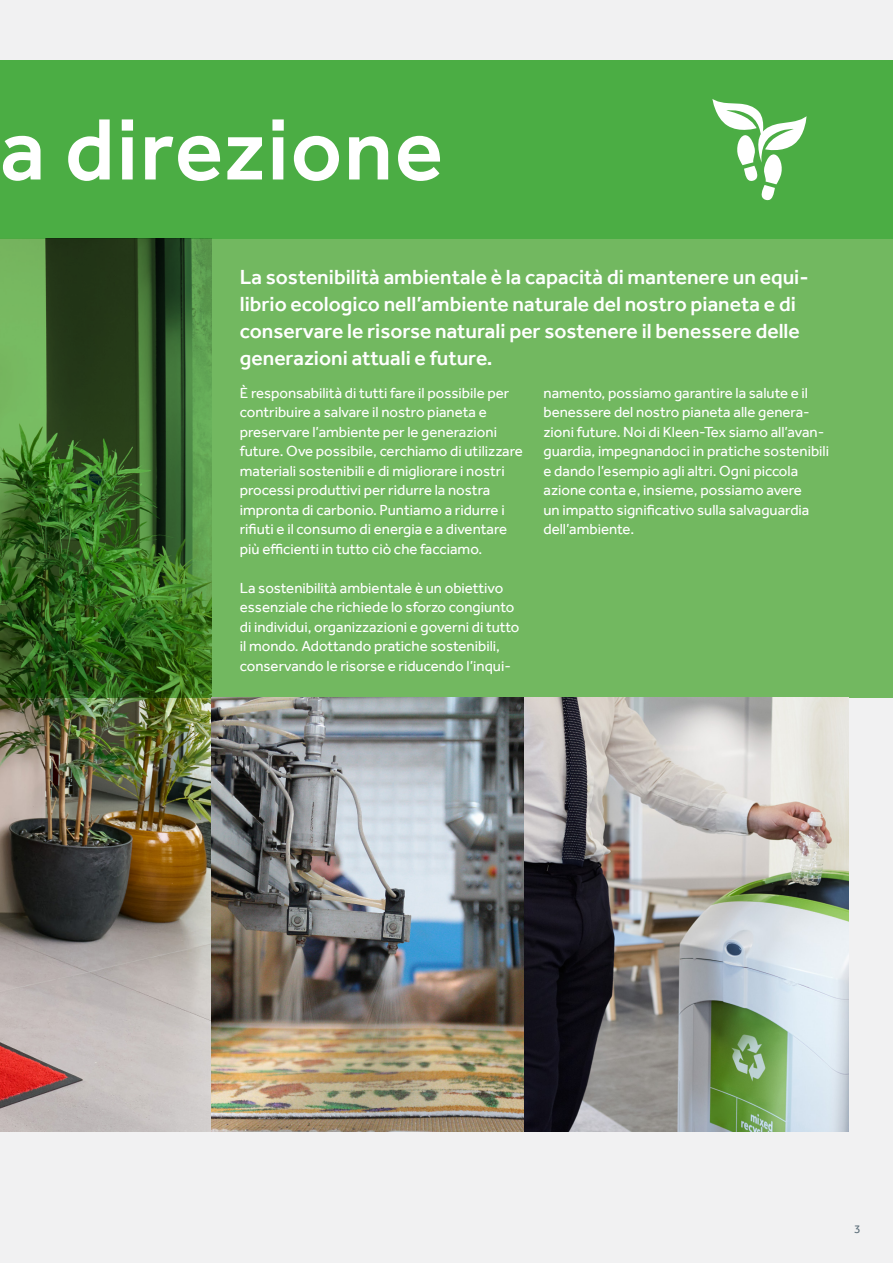
<style>
.page{position:relative;width:893px;height:1263px;background:#f1f1f2}
.page>*{position:absolute;margin:0;border:0;box-sizing:border-box;transform-origin:0 0}
.t1{font:500 90px "Effra";letter-spacing:.02em;color:#fff}
.t2{font:500 21px/27px "Effra";color:#fff}
.t3{font:15px/19.5px "Effra";color:#fff}
.t4{font:12px "Effra";color:#5d6f7a}
</style>
<div class="page">
<img style="left:0;top:697px;width:212px;height:435px">
<div style="left:0;top:60px;width:893px;height:179px;background:#4bad44"></div>
<svg style="left:0;top:239px;width:893px;height:458px;background:#64a453"></svg>
<img style="left:212px;top:697px;width:636px;height:435px">
<svg style="left:712px;top:99px;width:94px;height:102px"></svg>
<h1 class="t1" style="left:0;top:96px;width:444px">a direzione</h1>
<h2 class="t2" style="left:240px;top:263px;width:570px">La sostenibilità ambientale è la capacità di mantenere un equi&shy;librio ecologico nell’ambiente naturale del nostro pianeta e di conservare le risorse naturali per sostenere il benessere delle generazioni attuali e future.</h2>
<p class="t3" style="left:240px;top:383px;width:284px">È responsabilità di tutti fare il possibile per contribuire a salvare il nostro pianeta e preservare l’ambiente per le generazioni future. Ove possibile, cerchiamo di utilizzare materiali sostenibili e di migliorare i nostri processi produttivi per ridurre la nostra impronta di carbonio. Puntiamo a ridurre i rifiuti e il consumo di energia e a diventare più efficienti in tutto ciò che facciamo.</p>
<p class="t3" style="left:240px;top:578px;width:281px">La sostenibilità ambientale è un obiettivo essenziale che richiede lo sforzo congiunto di individui, organizzazioni e governi di tutto il mondo. Adottando pratiche sostenibili, conservando le risorse e riducendo l’inqui-</p>
<p class="t3" style="left:543px;top:383px;width:287px">namento, possiamo garantire la salute e il benessere del nostro pianeta alle genera&shy;zioni future. Noi di Kleen-Tex siamo all’avan&shy;guardia, impegnandoci in pratiche sostenibili e dando l’esempio agli altri. Ogni piccola azione conta e, insieme, possiamo avere<br>un impatto significativo sulla salvaguardia dell’ambiente.</p>
<p class="t4" style="left:854px;top:1222px;width:8px">3</p>
</div>
